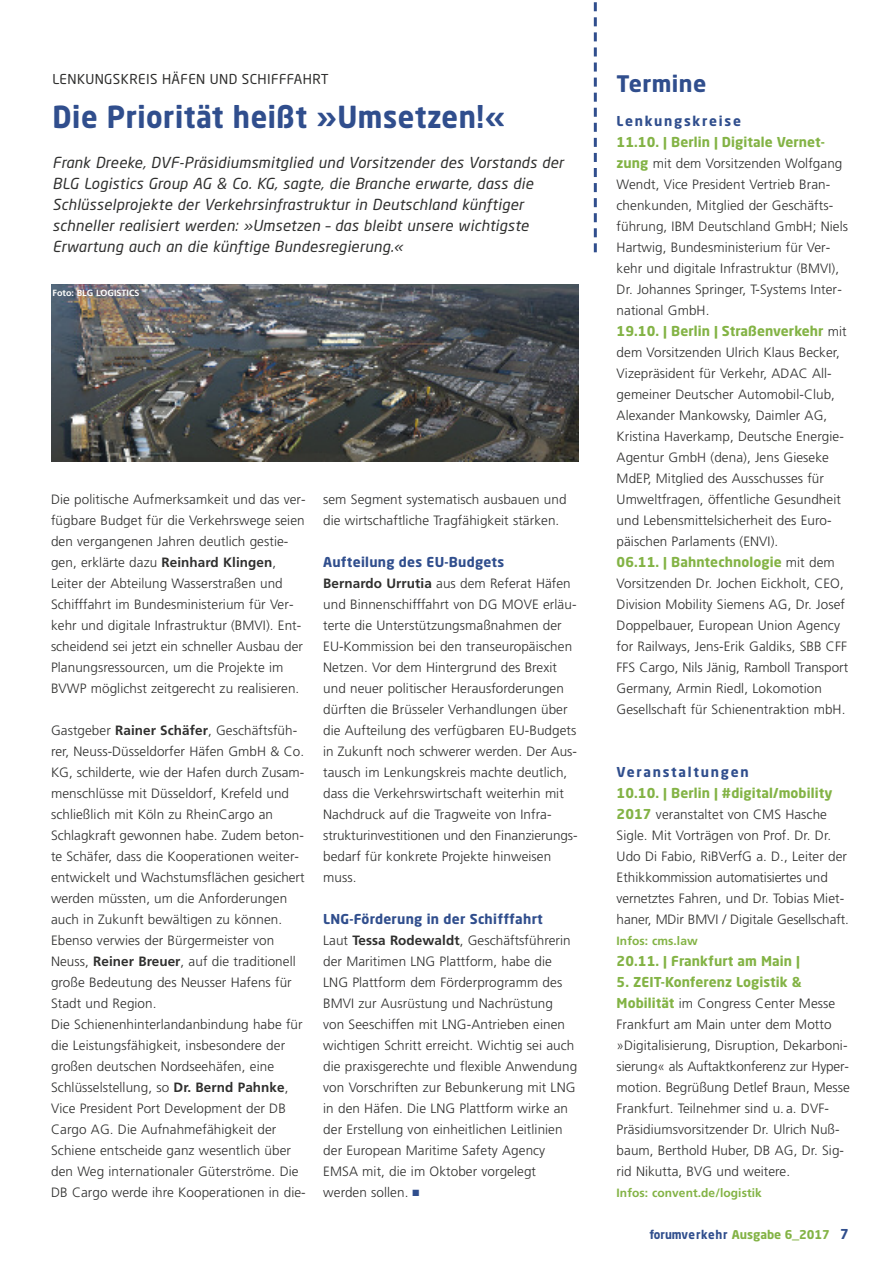
<style>
.page{position:relative;width:893px;height:1263px;background:#fff}
.page>*{position:absolute;margin:0;border:0;box-sizing:border-box;transform-origin:0 0}
.t1{font:700 30px "Neo Sans Pro";letter-spacing:.02em;color:#304e8d;scale:.94 1}
.t2{font:700 22.5px "Neo Sans Pro";letter-spacing:.02em;color:#304e8d}
.t3{font:italic 15px/21px "Neo Sans Pro";letter-spacing:.02em;color:#2f2f2e}
.t4{font:300 13.5px/21px "Frutiger";letter-spacing:.005em;color:#2f2f2e}
.t5{font:700 13.5px "Neo Sans Pro";letter-spacing:.005em;color:#83b345}
.t6{font:700 13.5px "Neo Sans Pro";letter-spacing:.02em;color:#304e8d}
.t7{font:13.5px "Neo Sans Pro";letter-spacing:.03em;color:#2f2f2e}
.t8{font:700 13.5px "Neo Sans Pro";letter-spacing:.13em;color:#304e8d}
.t9{font:700 12px "Frutiger";letter-spacing:.005em;color:#83b345}
.t10{font:700 12px "Neo Sans Pro";color:#83b345}
.t11{font:700 9px "Frutiger";color:#fff}
.s1{font-weight:700}
.s2{color:#304e8d}
.s3{font-family:"Neo Sans Pro";font-weight:700;color:#83b345}
.s4{font-family:"Frutiger";font-weight:300;color:#2f2f2e}
.s5{font-size:13.5px;color:#304e8d}
</style>
<div class="page">
<img style="left:51px;top:285px;width:527px;height:176px">
<svg style="left:594px;top:2px;width:3px;height:250px"></svg>
<p class="t7" style="left:53px;top:74px;width:278px">LENKUNGSKREIS HÄFEN UND SCHIFFFAHRT</p>
<h1 class="t1" style="left:53px;top:105px;width:483px">Die Priorität heißt »Umsetzen!«</h1>
<p class="t3" style="left:53px;top:153px;width:513px">Frank Dreeke, DVF-Präsidiumsmitglied und Vorsitzender des Vorstands der BLG Logistics Group AG &amp; Co. KG, sagte, die Branche erwarte, dass die Schlüsselprojekte der Verkehrsinfrastruktur in Deutschland künftiger schneller realisiert werden: »Umsetzen – das bleibt unsere wichtigste Erwartung auch an die künftige Bundesregierung.«</p>
<p class="t11" style="left:53px;top:289px;width:88px">Foto: BLG LOGISTICS</p>
<p class="t4" style="left:51px;top:490px;width:256px">Die politische Aufmerksamkeit und das ver&shy;fügbare Budget für die Verkehrswege seien den vergangenen Jahren deutlich gestie&shy;gen, erklärte dazu <span class="s1">Reinhard Klingen</span>, Leiter der Abteilung Wasserstraßen und Schifffahrt im Bundesministerium für Ver&shy;kehr und digitale Infrastruktur (BMVI). Ent&shy;scheidend sei jetzt ein schneller Ausbau der Planungsressourcen, um die Projekte im BVWP möglichst zeitgerecht zu realisieren.</p>
<p class="t4" style="left:51px;top:721px;width:256px">Gastgeber <span class="s1">Rainer Schäfer</span>, Geschäftsfüh&shy;rer, Neuss-Düsseldorfer Häfen GmbH &amp; Co.<br>KG, schilderte, wie der Hafen durch Zusam&shy;menschlüsse mit Düsseldorf, Krefeld und schließlich mit Köln zu RheinCargo an Schlagkraft gewonnen habe. Zudem beton&shy;te Schäfer, dass die Kooperationen weiter&shy;entwickelt und Wachstumsflächen gesichert werden müssten, um die Anforderungen auch in Zukunft bewältigen zu können.<br>Ebenso verwies der Bürgermeister von Neuss, <span class="s1">Reiner Breuer</span>, auf die traditionell große Bedeutung des Neusser Hafens für Stadt und Region.<br>Die Schienenhinterlandanbindung habe für die Leistungsfähigkeit, insbesondere der großen deutschen Nordseehäfen, eine Schlüsselstellung, so <span class="s1">Dr. Bernd Pahnke</span>, Vice President Port Development der DB Cargo AG. Die Aufnahmefähigkeit der Schiene entscheide ganz wesentlich über den Weg internationaler Güterströme. Die DB Cargo werde ihre Kooperationen in die-</p>
<p class="t4" style="left:323px;top:490px;width:245px">sem Segment systematisch ausbauen und die wirtschaftliche Tragfähigkeit stärken.</p>
<p class="t6" style="left:323px;top:557px;width:182px">Aufteilung des EU-Budgets</p>
<p class="t4" style="left:323px;top:574px;width:256px"><span class="s1">Bernardo Urrutia</span> aus dem Referat Häfen und Binnenschifffahrt von DG MOVE erläu&shy;terte die Unterstützungsmaßnahmen der EU-Kommission bei den transeuropäischen Netzen. Vor dem Hintergrund des Brexit und neuer politischer Herausforderungen dürften die Brüsseler Verhandlungen über die Aufteilung des verfügbaren EU-Budgets in Zukunft noch schwerer werden. Der Aus&shy;tausch im Lenkungskreis machte deutlich, dass die Verkehrswirtschaft weiterhin mit Nachdruck auf die Tragweite von Infra&shy;strukturinvestitionen und den Finanzierungs&shy;bedarf für konkrete Projekte hinweisen muss.</p>
<p class="t6" style="left:323px;top:914px;width:221px">LNG-Förderung in der Schifffahrt</p>
<p class="t4" style="left:323px;top:931px;width:256px">Laut <span class="s1">Tessa Rodewaldt</span>, Geschäftsführerin der Maritimen LNG Plattform, habe die LNG Plattform dem Förderprogramm des BMVI zur Ausrüstung und Nachrüstung von Seeschiffen mit LNG-Antrieben einen wichtigen Schritt erreicht. Wichtig sei auch die praxisgerechte und flexible Anwendung von Vorschriften zur Bebunkerung mit LNG in den Häfen. Die LNG Plattform wirke an der Erstellung von einheitlichen Leitlinien der European Maritime Safety Agency EMSA mit, die im Oktober vorgelegt werden sollen. <span class="s2">■</span></p>
<h2 class="t2" style="left:617px;top:74px;width:91px">Termine</h2>
<p class="t8" style="left:617px;top:116px;width:126px">Lenkungskreise</p>
<p class="t5" style="left:617px;top:137px;width:210px">11.10. | Berlin | Digitale Vernet-</p>
<p class="t4" style="left:617px;top:154px;width:233px"><span class="s3">zung</span> mit dem Vorsitzenden Wolfgang Wendt, Vice President Vertrieb Bran&shy;chenkunden, Mitglied der Geschäfts&shy;führung, IBM Deutschland GmbH; Niels Hartwig, Bundesministerium für Ver&shy;kehr und digitale Infrastruktur (BMVI), Dr. Johannes Springer, T-Systems Inter&shy;national GmbH.</p>
<p class="t5" style="left:617px;top:326px;width:232px">19.10. | Berlin | Straßenverkehr <span class="s4">mit</span></p>
<p class="t4" style="left:617px;top:343px;width:229px">dem Vorsitzenden Ulrich Klaus Becker, Vizepräsident für Verkehr, ADAC All&shy;gemeiner Deutscher Automobil-Club, Alexander Mankowsky, Daimler AG, Kristina Haverkamp, Deutsche Energie-Agentur GmbH (dena), Jens Gieseke MdEP, Mitglied des Ausschusses für Umweltfragen, öffentliche Gesundheit und Lebensmittelsicherheit des Euro&shy;päischen Parlaments (ENVI).</p>
<p class="t5" style="left:617px;top:557px;width:220px">06.11. | Bahntechnologie <span class="s4">mit dem</span></p>
<p class="t4" style="left:617px;top:574px;width:233px">Vorsitzenden Dr. Jochen Eickholt, CEO, Division Mobility Siemens AG, Dr. Josef Doppelbauer, European Union Agency for Railways, Jens-Erik Galdiks, SBB CFF FFS Cargo, Nils Jänig, Ramboll Transport Germany, Armin Riedl, Lokomotion Gesellschaft für Schienentraktion mbH.</p>
<p class="t8" style="left:617px;top:767px;width:134px">Veranstaltungen</p>
<p class="t5" style="left:617px;top:788px;width:217px">10.10. | Berlin | #digital/mobility</p>
<p class="t4" style="left:617px;top:805px;width:234px"><span class="s3">2017</span> veranstaltet von CMS Hasche Sigle. Mit Vorträgen von Prof. Dr. Dr.<br>Udo Di Fabio, RiBVerfG a. D., Leiter der Ethikkommission automatisiertes und vernetztes Fahren, und Dr. Tobias Miet&shy;haner, MDir BMVI / Digitale Gesellschaft.</p>
<p class="t9" style="left:617px;top:936px;width:83px">Infos: cms.law</p>
<p class="t5" style="left:617px;top:956px;width:185px">20.11. | Frankfurt am Main |</p>
<p class="t5" style="left:617px;top:977px;width:187px">5. ZEIT-Konferenz Logistik &amp;</p>
<p class="t4" style="left:617px;top:994px;width:235px"><span class="s3">Mobilität</span> im Congress Center Messe Frankfurt am Main unter dem Motto »Digitalisierung, Disruption, Dekarboni&shy;sierung« als Auftaktkonferenz zur Hyper&shy;motion. Begrüßung Detlef Braun, Messe Frankfurt. Teilnehmer sind u. a. DVF-Präsidiumsvorsitzender Dr. Ulrich Nuß&shy;baum, Berthold Huber, DB AG, Dr. Sig&shy;rid Nikutta, BVG und weitere.</p>
<p class="t9" style="left:617px;top:1188px;width:147px">Infos: convent.de/logistik</p>
<p class="t10" style="left:649px;top:1230px;width:201px"><span class="s2">forumverkehr</span> Ausgabe 6_2017 <span class="s5">7</span></p>
</div>
